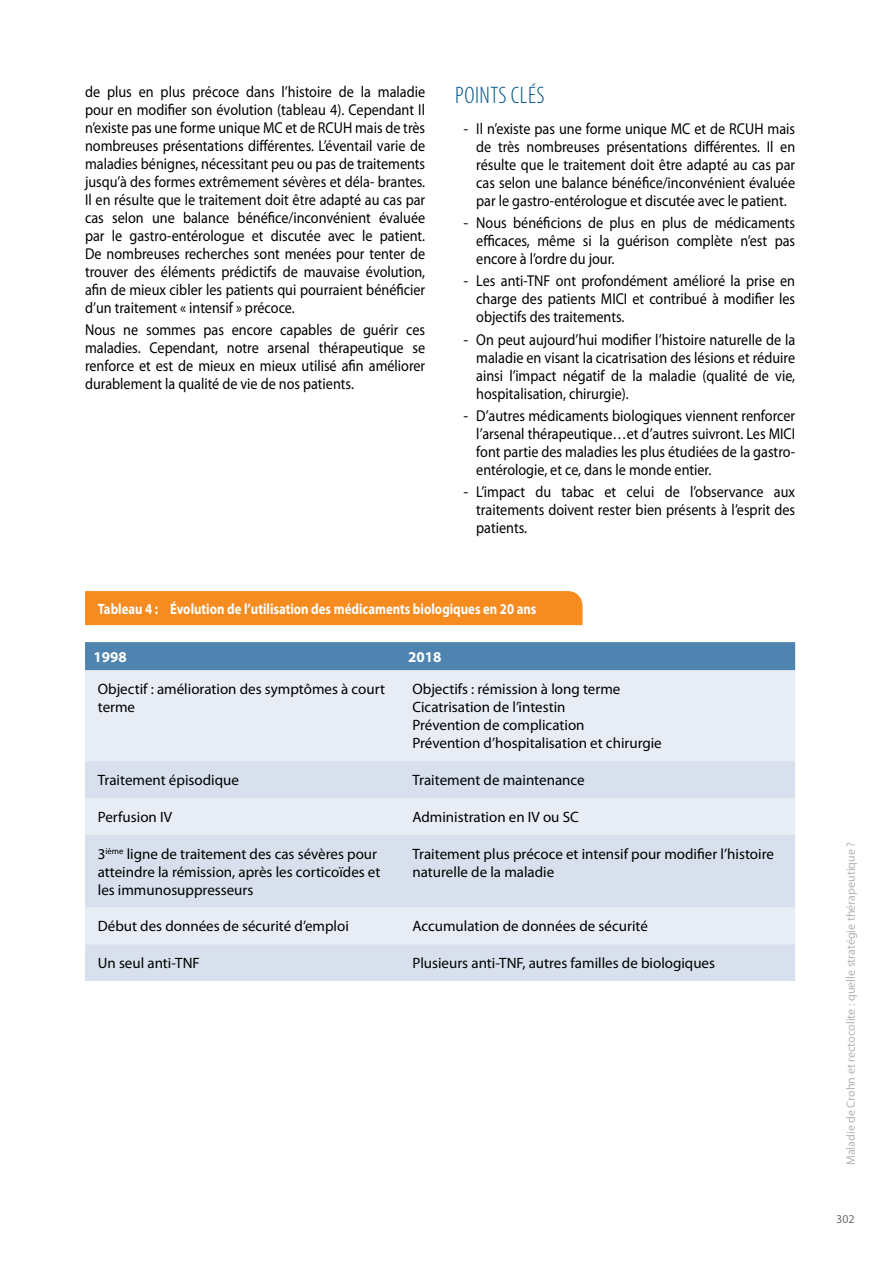
<style>
.page{position:relative;width:893px;height:1263px;background:#fff}
.page>*{position:absolute;margin:0;border:0;box-sizing:border-box;transform-origin:0 0}
.t1{font:300 condensed 24px "Myriad Pro";color:#005387}
.t2{font:15.75px/18px "Myriad Pro";color:#000;text-align:justify}
.t3{font:15.75px/18px "Myriad Pro";color:#000;text-align:justify;scale:.9 1}
.t4{font:15px/18px "Myriad Pro";color:#000}
.t5{font:700 15px "Myriad Pro";color:#fff;scale:.85 1}
.t6{font:700 15px "Myriad Pro";color:#fff}
.t7{font:12px "Myriad Pro";color:#b1b4b6}
.t8{font:12px "Myriad Pro";color:#6d6e71}
</style>
<div class="page">
<div style="left:85px;top:591px;width:498px;height:34px;background:#f68b1f"></div>
<div style="left:85px;top:642px;width:710px;height:28px;background:#4e84af"></div>
<div style="left:85px;top:670px;width:710px;height:91px;background:#e8ecf4"></div>
<svg style="left:85px;top:761px;width:710px;height:220px;background:#dce4ee"></svg>
<p class="t3" style="left:85px;top:82px;width:379px">de plus en plus précoce dans l’histoire de la maladie pour en modifier son évolution (tableau 4). Cependant Il n’existe pas une forme unique MC et de RCUH mais de très nombreuses présentations différentes. L’éventail varie de maladies bénignes, nécessitant peu ou pas de traitements jusqu’à des formes extrêmement sévères et déla- brantes.<br>Il en résulte que le traitement doit être adapté au cas par cas selon une balance bénéfice/inconvénient évaluée par le gastro-entérologue et discutée avec le patient.<br>De nombreuses recherches sont menées pour tenter de trouver des éléments prédictifs de mauvaise évolution, afin de mieux cibler les patients qui pourraient bénéficier d’un traitement « intensif » précoce.</p>
<p class="t3" style="left:85px;top:321px;width:379px">Nous ne sommes pas encore capables de guérir ces maladies. Cependant, notre arsenal thérapeutique se renforce et est de mieux en mieux utilisé afin améliorer durablement la qualité de vie de nos patients.</p>
<h1 class="t1" style="left:455px;top:82px;width:19px">POINTS</h1>
<h1 class="t1" style="left:511px;top:82px;width:10px">CLÉS</h1>
<p class="t2" style="left:476px;top:119px;width:320px;text-indent:-13px">- Il n’existe pas une forme unique MC et de RCUH mais de très nombreuses présentations différentes. Il en résulte que le traitement doit être adapté au cas par cas selon une balance bénéfice/inconvénient évaluée par le gastro-entérologue et discutée avec le patient.</p>
<p class="t2" style="left:476px;top:214px;width:320px;text-indent:-13px">- Nous bénéficions de plus en plus de médicaments efficaces, même si la guérison complète n’est pas encore à l’ordre du jour.</p>
<p class="t2" style="left:476px;top:272px;width:320px;text-indent:-13px">- Les anti-TNF ont profondément amélioré la prise en charge des patients MICI et contribué à modifier les objectifs des traitements.</p>
<p class="t2" style="left:476px;top:330px;width:320px;text-indent:-13px">- On peut aujourd’hui modifier l’histoire naturelle de la maladie en visant la cicatrisation des lésions et réduire ainsi l’impact négatif de la maladie (qualité de vie, hospitalisation, chirurgie).</p>
<p class="t2" style="left:476px;top:406px;width:320px;text-indent:-13px">- D’autres médicaments biologiques viennent renforcer l’arsenal thérapeutique…et d’autres suivront. Les MICI font partie des maladies les plus étudiées de la gastro&shy;entérologie, et ce, dans le monde entier.</p>
<p class="t2" style="left:476px;top:483px;width:320px;text-indent:-13px">- L’impact du tabac et celui de l’observance aux traitements doivent rester bien présents à l’esprit des patients.</p>
<p class="t5" style="left:98px;top:599px;width:517px">Tableau 4 : Évolution de l’utilisation des médicaments biologiques en 20 ans</p>
<p class="t6" style="left:94px;top:647px;width:35px">1998</p>
<p class="t6" style="left:408px;top:647px;width:35px">2018</p>
<p class="t4" style="left:98px;top:680px;width:289px">Objectif : amélioration des symptômes à court terme</p>
<p class="t4" style="left:412px;top:680px;width:251px">Objectifs : rémission à long terme Cicatrisation de l’intestin<br>Prévention de complication<br>Prévention d’hospitalisation et chirurgie</p>
<p class="t4" style="left:98px;top:771px;width:143px">Traitement épisodique</p>
<p class="t4" style="left:412px;top:771px;width:174px">Traitement de maintenance</p>
<p class="t4" style="left:98px;top:808px;width:76px">Perfusion IV</p>
<p class="t4" style="left:412px;top:808px;width:168px">Administration en IV ou SC</p>
<p class="t4" style="left:98px;top:844px;width:284px">3<sup>ième</sup> ligne de traitement des cas sévères pour atteindre la rémission, après les corticoïdes et les immunosuppresseurs</p>
<p class="t4" style="left:412px;top:844px;width:363px">Traitement plus précoce et intensif pour modifier l’histoire naturelle de la maladie</p>
<p class="t4" style="left:98px;top:917px;width:253px">Début des données de sécurité d’emploi</p>
<p class="t4" style="left:412px;top:917px;width:237px">Accumulation de données de sécurité</p>
<p class="t4" style="left:98px;top:954px;width:104px">Un seul anti-TNF</p>
<p class="t4" style="left:412px;top:954px;width:304px">Plusieurs anti-TNF, autres familles de biologiques</p>
<p class="t7" style="left:843px;top:1165px;width:325px;rotate:-90deg">Maladie de Crohn et rectocolite : quelle stratégie thérapeutique ?</p>
<p class="t8" style="left:836px;top:1211px;width:20px">302</p>
</div>
